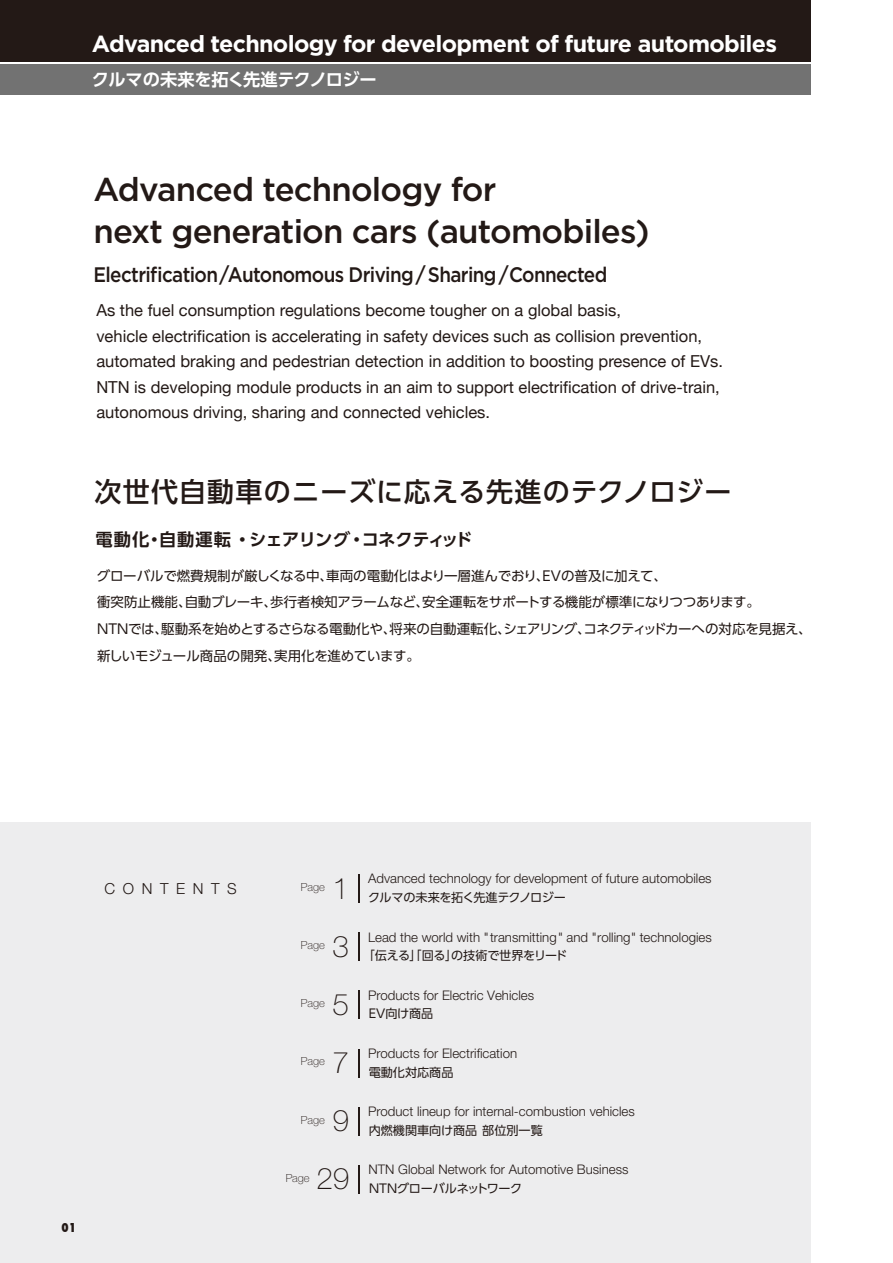
<style>
.page{position:relative;width:893px;height:1263px;background:#fff}
.page>*{position:absolute;margin:0;border:0;box-sizing:border-box;transform-origin:0 0}
.t1{font:500 33px/42px "Gotham";letter-spacing:-.025em;color:#231916}
.t2{font:100 29.7px "Helvetica Neue LT Std";color:#231916}
.t3{font:500 27px "UD Shin Go Pro";letter-spacing:.04em;color:#231916}
.t4{font:700 23.25px "Gotham";letter-spacing:-.03em;color:#fff}
.t5{font:500 21px "Gotham";letter-spacing:-.035em;color:#231916;scale:.9 1}
.t6{font:700 17.25px "UD Shin Go Pro De";letter-spacing:-.025em;color:#231916}
.t7{font:700 17.25px "UD Shin Go Pro De";letter-spacing:-.02em;color:#fff}
.t8{font:16.5px/25.5px "Helvetica Neue";color:#231916}
.t9{font:300 15.3px "Helvetica Neue LT Std";letter-spacing:.5em;color:#231916}
.t10{font:13.5px/26.7px "UD Shin Go Pro";letter-spacing:-.02em;color:#231916}
.t11{font:300 13.2px "Helvetica Neue LT Std";color:#231916}
.t12{font:12.15px "UD Shin Go Pro";letter-spacing:-.015em;color:#231916}
.t13{font:800 condensed 12px "Futura";color:#231916}
.t14{font:100 11.25px "Helvetica Neue LT Std";color:#231916}
</style>
<div class="page">
<div style="left:0;top:822px;width:810px;height:441px;background:#ededee"></div>
<div style="left:0;top:0;width:810px;height:62px;background:#231916"></div>
<div style="left:0;top:64px;width:810px;height:30px;background:#727272"></div>
<svg style="left:358px;top:874px;width:1px;height:29px"></svg>
<svg style="left:358px;top:932px;width:1px;height:29px"></svg>
<svg style="left:358px;top:991px;width:1px;height:28px"></svg>
<svg style="left:358px;top:1049px;width:1px;height:28px"></svg>
<svg style="left:358px;top:1107px;width:1px;height:28px"></svg>
<svg style="left:359px;top:1165px;width:1px;height:29px"></svg>
<h3 class="t4" style="left:92px;top:28px;width:687px">Advanced technology for development of future automobiles</h3>
<p class="t7" style="left:92px;top:65px;width:286px">クルマの未来を拓く先進テクノロジー</p>
<h1 class="t1" style="left:94px;top:168px;width:558px">Advanced technology for<br>next generation cars (automobiles)</h1>
<p class="t5" style="left:94px;top:260px;width:572px">Electrification /Autonomous Driving / Sharing /Connected</p>
<p class="t8" style="left:96px;top:297px;width:628px">As the fuel consumption regulations become tougher on a global basis,<br>vehicle electrification is accelerating in safety devices such as collision prevention, automated braking and pedestrian detection in addition to boosting presence of EVs.<br>NTN is developing module products in an aim to support electrification of drive-train, autonomous driving, sharing and connected vehicles.</p>
<h3 class="t3" style="left:94px;top:470px;width:639px">次世代自動車のニーズに応える先進のテクノロジー</h3>
<p class="t6" style="left:96px;top:526px;width:378px">電動化・自動運転・シェアリング・コネクティッド</p>
<p class="t10" style="left:97px;top:562px;width:716px">グローバルで燃費規制が厳しくなる中、車両の電動化はより一層進んでおり、ＥＶの普及に加えて、<br>衝突防止機能、自動ブレーキ、歩行者検知アラームなど、安全運転をサポートする機能が標準になりつつあります。<br>NTNでは、駆動系を始めとするさらなる電動化や、将来の自動運転化、シェアリング、コネクティッドカーへの対応を見据え、新しいモジュール商品の開発、実用化を進めています。</p>
<p class="t9" style="left:104px;top:879px;width:134px">CONTENTS</p>
<p class="t13" style="left:62px;top:1220px;width:16px">01</p>
<p class="t14" style="left:301px;top:880px;width:26px">Page</p>
<h2 class="t2" style="left:333px;top:871px;width:18px">1</h2>
<p class="t14" style="left:301px;top:939px;width:26px">Page</p>
<h2 class="t2" style="left:333px;top:929px;width:18px">3</h2>
<p class="t14" style="left:301px;top:997px;width:26px">Page</p>
<h2 class="t2" style="left:333px;top:987px;width:18px">5</h2>
<p class="t14" style="left:301px;top:1055px;width:26px">Page</p>
<h2 class="t2" style="left:333px;top:1045px;width:18px">7</h2>
<p class="t14" style="left:301px;top:1113px;width:26px">Page</p>
<h2 class="t2" style="left:333px;top:1103px;width:18px">9</h2>
<p class="t14" style="left:286px;top:1171px;width:26px">Page</p>
<h2 class="t2" style="left:316px;top:1161px;width:35px">29</h2>
<p class="t11" style="left:368px;top:870px;width:345px">Advanced technology for development of future automobiles</p>
<p class="t12" style="left:368px;top:887px;width:199px">クルマの未来を拓く先進テクノロジー</p>
<p class="t11" style="left:368px;top:929px;width:345px">Lead the world with "transmitting" and "rolling" technologies</p>
<p class="t12" style="left:363px;top:946px;width:206px">「伝える」「回る」の技術で世界をリード</p>
<p class="t11" style="left:368px;top:987px;width:167px">Products for Electric Vehicles</p>
<p class="t12" style="left:369px;top:1004px;width:66px">EV向け商品</p>
<p class="t11" style="left:368px;top:1045px;width:151px">Products for Electrification</p>
<p class="t12" style="left:369px;top:1062px;width:86px">電動化対応商品</p>
<p class="t11" style="left:368px;top:1103px;width:268px">Product lineup for internal-combustion vehicles</p>
<p class="t12" style="left:369px;top:1120px;width:176px">内燃機関車向け商品部位別一覧</p>
<p class="t11" style="left:369px;top:1161px;width:261px">NTN Global Network for Automotive Business</p>
<p class="t12" style="left:369px;top:1178px;width:154px">NTNグローバルネットワーク</p>
</div>
